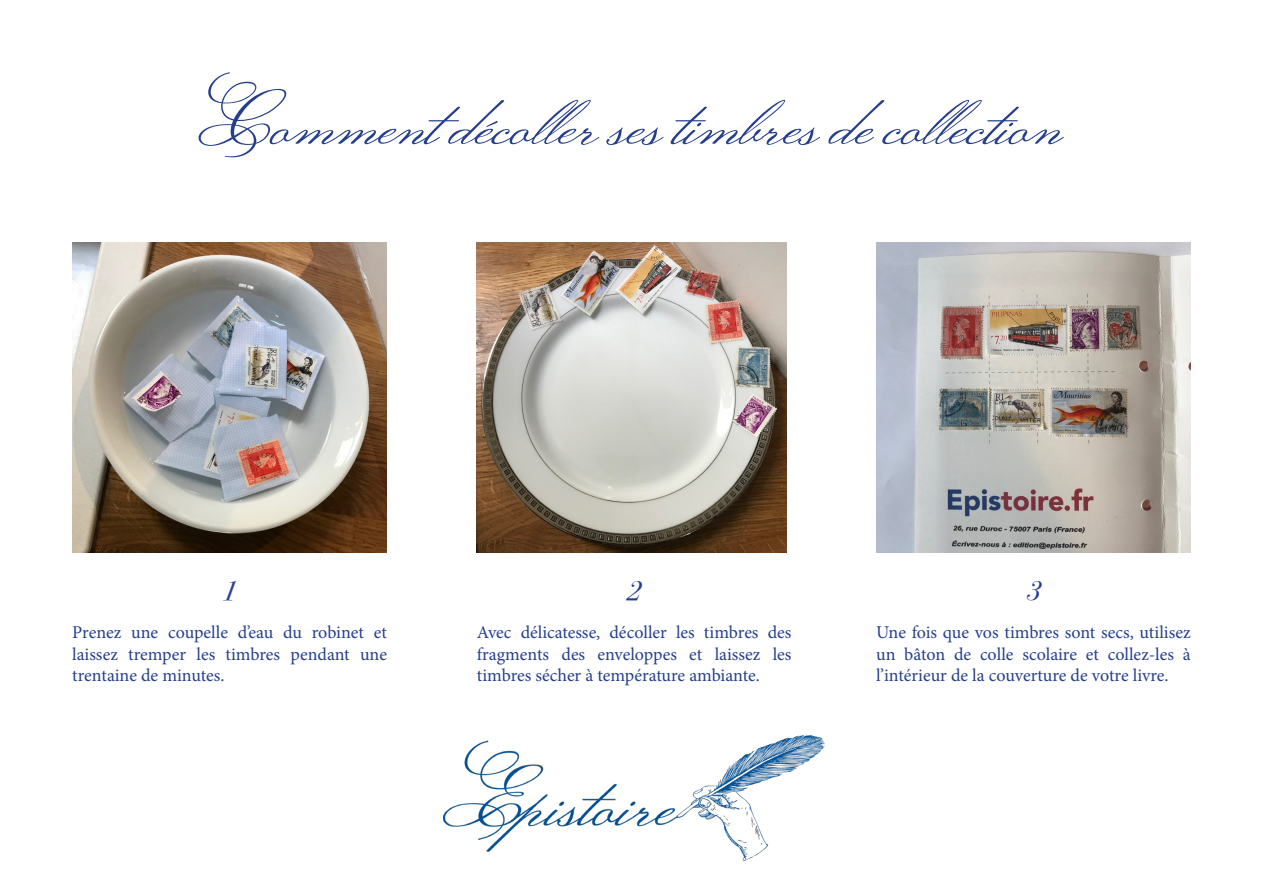
<style>
.page{position:relative;width:1263px;height:893px;background:#fff}
.page>*{position:absolute;margin:0;border:0;box-sizing:border-box;transform-origin:0 0}
.t1{font:72px "Monsieur La Doulaise";color:#253f8e}
.t2{font:italic 27px "Bodoni Svty Two ITCTT";color:#253f8e}
.t3{font:18px/21.6px "Minion Pro";color:#253f8e;text-align:justify}
</style>
<div class="page">
<img style="left:72px;top:242px;width:315px;height:311px">
<img style="left:477px;top:242px;width:309px;height:310px">
<img style="left:876px;top:242px;width:315px;height:310px">
<img style="left:443px;top:736px;width:382px;height:125px">
<p class="t1" style="left:199px;top:75px;width:867px">Comment décoller ses timbres de collection</p>
<p class="t2" style="left:223px;top:567px;width:16px">1</p>
<p class="t2" style="left:627px;top:567px;width:16px">2</p>
<p class="t2" style="left:1026px;top:567px;width:16px">3</p>
<p class="t3" style="left:72px;top:622px;width:316px">Prenez une coupelle d’eau du robinet et laissez tremper les timbres pendant une trentaine de minutes.</p>
<p class="t3" style="left:477px;top:622px;width:316px">Avec délicatesse, décoller les timbres des fragments des enveloppes et laissez les timbres sécher à température ambiante.</p>
<p class="t3" style="left:876px;top:622px;width:316px">Une fois que vos timbres sont secs, utilisez un bâton de colle scolaire et collez-les à l’intérieur de la couverture de votre livre.</p>
</div>
